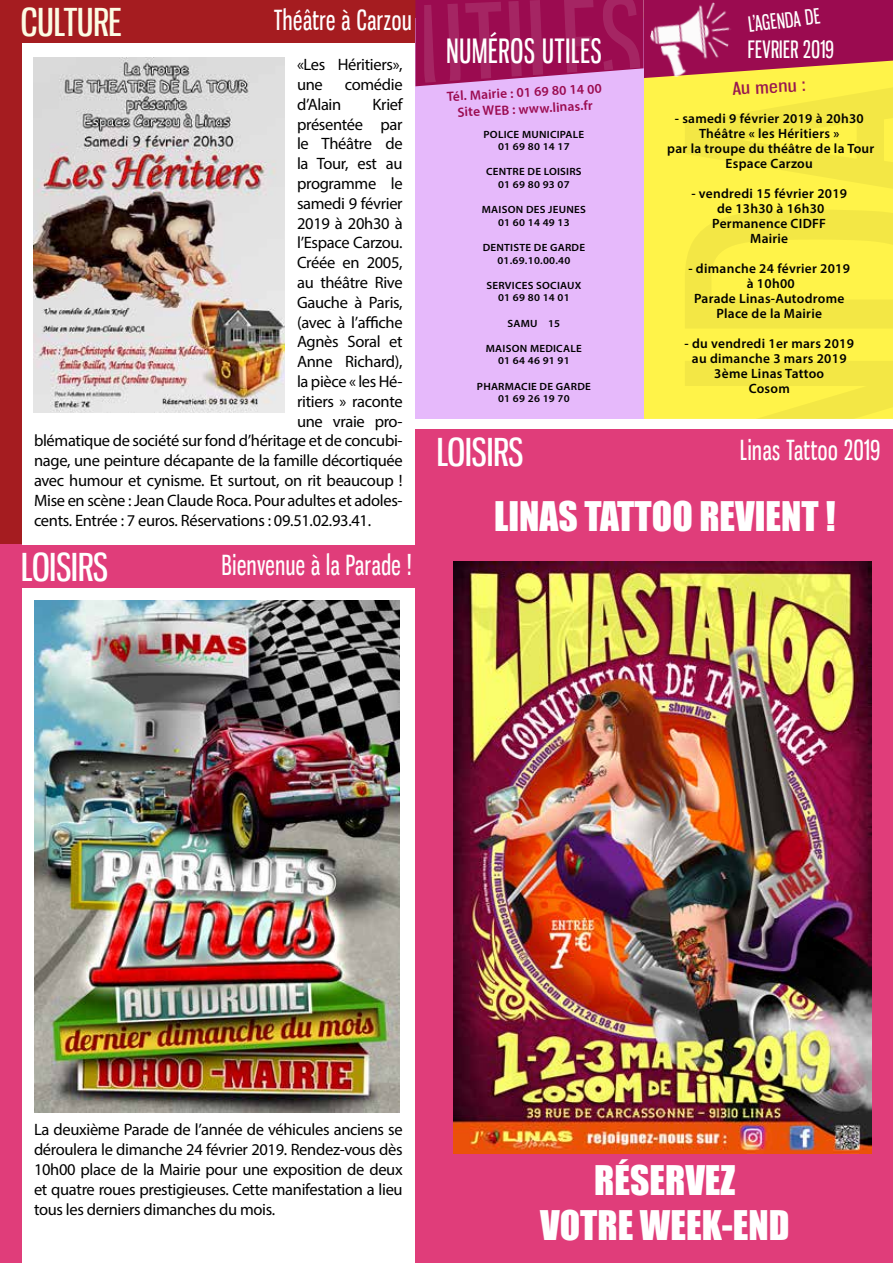
<style>
.page{position:relative;width:893px;height:1263px;background:#fff}
.page>*{position:absolute;margin:0;border:0;box-sizing:border-box;transform-origin:0 0}
.t1{font:37.5px/45px "Impact";color:#fff;text-align:center}
.t2{font:37.5px "Gnuolane Free";color:#fff}
.t3{font:37.5px "Gnuolane Free";color:#fcfce4}
.t4{font:32.7px "Gnuolane Free";letter-spacing:.03em;color:#fff;scale:.83 1}
.t5{font:27px "Gnuolane Free";letter-spacing:.03em;color:#fff;scale:.83 1}
.t6{font:23.4px "Gnuolane Free";letter-spacing:.02em;color:#fff;scale:.83 1}
.t7{font:20.7px "Gnuolane Free";color:#fff;scale:.83 1}
.t8{font:17.25px "Gnuolane Free";color:#99184f;scale:1.2 1}
.t9{font:16.5px/19.8px "Myriad Pro";letter-spacing:-.02em;color:#000;text-align:justify}
.t10{font:600 13.5px/15px "Myriad Pro";letter-spacing:.02em;color:#000;text-align:center}
.t11{font:600 13.5px/16.5px "Myriad Pro";color:#9b0b50;text-align:center}
.t12{font:600 10.5px/12.6px "Myriad Pro";letter-spacing:.02em;color:#000;text-align:center;scale:1.06 1}
</style>
<div class="page">
<div style="left:415px;top:429px;width:478px;height:834px;background:#e03d7a"></div>
<div style="left:0;top:32px;width:21px;height:513px;background:#a51c20"></div>
<div style="left:0;top:545px;width:21px;height:718px;background:#e03d7a"></div>
<div style="left:0;top:0;width:424px;height:43px;background:#a51c20"></div>
<div style="left:0;top:545px;width:424px;height:42px;background:#e03d7a"></div>
<div style="left:644px;top:12px;width:249px;height:407px;background:#fff349"></div>
<svg style="left:664px;top:88px;width:229px;height:331px"></svg>
<div style="left:415px;top:18px;width:229px;height:400px;background:#e6b9fb"></div>
<svg style="left:415px;top:0;width:478px;height:86px"></svg>
<img style="left:644px;top:0;width:92px;height:85px">
<img style="left:33px;top:58px;width:251px;height:355px">
<img style="left:35px;top:600px;width:365px;height:513px">
<img style="left:453px;top:562px;width:419px;height:591px">
<h1 class="t3" style="left:21px;top:0;width:102px">CULTURE</h1>
<h3 class="t5" style="left:274px;top:4px;width:167px">Théâtre à Carzou</h3>
<p class="t9" style="left:297px;top:55px;width:107px">«Les Héritiers», une</p>
<p class="t9" style="left:345px;top:74px;width:59px">comédie</p>
<p class="t9" style="left:297px;top:94px;width:46px">d’Alain</p>
<p class="t9" style="left:372px;top:94px;width:32px">Krief</p>
<p class="t9" style="left:297px;top:114px;width:107px">présentée par</p>
<p class="t9" style="left:297px;top:134px;width:107px">le Théâtre de</p>
<p class="t9" style="left:297px;top:154px;width:107px">la Tour, est au</p>
<p class="t9" style="left:297px;top:173px;width:107px">programme le</p>
<p class="t9" style="left:297px;top:193px;width:107px">samedi 9 février</p>
<p class="t9" style="left:297px;top:213px;width:107px">2019 à 20h30 à</p>
<p class="t9" style="left:297px;top:233px;width:107px">l’Espace Carzou.</p>
<p class="t9" style="left:297px;top:253px;width:107px">Créée en 2005,</p>
<p class="t9" style="left:297px;top:272px;width:107px">au théâtre Rive</p>
<p class="t9" style="left:297px;top:292px;width:107px">Gauche à Paris,</p>
<p class="t9" style="left:297px;top:312px;width:107px">(avec à l’affiche</p>
<p class="t9" style="left:297px;top:332px;width:107px">Agnès Soral et</p>
<p class="t9" style="left:297px;top:352px;width:107px">Anne Richard),</p>
<p class="t9" style="left:297px;top:371px;width:107px">la pièce « les Hé-</p>
<p class="t9" style="left:297px;top:391px;width:107px">ritiers » raconte</p>
<p class="t9" style="left:297px;top:411px;width:107px">une vraie pro-</p>
<p class="t9" style="left:34px;top:431px;width:370px">blématique de société sur fond d’héritage et de concubi-</p>
<p class="t9" style="left:34px;top:451px;width:370px">nage, une peinture décapante de la famille décortiquée</p>
<p class="t9" style="left:34px;top:470px;width:370px">avec humour et cynisme. Et surtout, on rit beaucoup !</p>
<p class="t9" style="left:34px;top:490px;width:370px">Mise en scène : Jean Claude Roca. Pour adultes et adoles-</p>
<p class="t9" style="left:34px;top:510px;width:339px">cents. Entrée : 7 euros. Réservations : 09.51.02.93.41.</p>
<h1 class="t2" style="left:21px;top:544px;width:88px">LOISIRS</h1>
<h3 class="t5" style="left:222px;top:549px;width:230px">Bienvenue à la Parade !</h3>
<h2 class="t4" style="left:446px;top:31px;width:188px">NUMÉROS UTILES</h2>
<p class="t11" style="left:446px;top:88px;width:157px;rotate:-3deg">Tél. Mairie : 01 69 80 14 00<br>Site WEB : www.linas.fr</p>
<p class="t12" style="left:483px;top:127px;width:97px">POLICE MUNICIPALE<br>01 69 80 14 17</p>
<p class="t12" style="left:486px;top:165px;width:92px">CENTRE DE LOISIRS<br>01 69 80 93 07</p>
<p class="t12" style="left:482px;top:203px;width:100px">MAISON DES JEUNES<br>01 60 14 49 13</p>
<p class="t12" style="left:483px;top:241px;width:98px">DENTISTE DE GARDE<br>01.69.10.00.40</p>
<p class="t12" style="left:486px;top:279px;width:91px">SERVICES SOCIAUX<br>01 69 80 14 01</p>
<p class="t12" style="left:508px;top:316px;width:51px">SAMU 15</p>
<p class="t12" style="left:486px;top:342px;width:92px">MAISON MEDICALE<br>01 64 46 91 91</p>
<p class="t12" style="left:477px;top:379px;width:109px">PHARMACIE DE GARDE<br>01 69 26 19 70</p>
<h1 class="t2" style="left:437px;top:429px;width:88px">LOISIRS</h1>
<p class="t7" style="left:747px;top:12px;width:88px;rotate:-7deg">L’AGENDA DE</p>
<h3 class="t6" style="left:748px;top:35px;width:105px">FEVRIER 2019</h3>
<p class="t8" style="left:732px;top:78px;width:62px;rotate:-3deg">Au menu :</p>
<p class="t10" style="left:667px;top:111px;width:209px">- samedi 9 février 2019 à 20h30<br>Théâtre « les Héritiers »<br>par la troupe du théâtre de la Tour<br>Espace Carzou</p>
<p class="t10" style="left:691px;top:186px;width:157px">- vendredi 15 février 2019 de 13h30 à 16h30<br>Permanence CIDFF<br>Mairie</p>
<p class="t10" style="left:688px;top:261px;width:163px">- dimanche 24 février 2019 à 10h00<br>Parade Linas-Autodrome<br>Place de la Mairie</p>
<p class="t10" style="left:684px;top:336px;width:171px">- du vendredi 1er mars 2019 au dimanche 3 mars 2019<br>3ème Linas Tattoo<br>Cosom</p>
<h3 class="t5" style="left:740px;top:433px;width:170px">Linas Tattoo 2019</h3>
<h1 class="t1" style="left:494px;top:493px;width:343px">LINAS TATTOO REVIENT !</h1>
<p class="t9" style="left:34px;top:1120px;width:370px">La deuxième Parade de l’année de véhicules anciens se déroulera le dimanche 24 février 2019. Rendez-vous dès 10h00 place de la Mairie pour une exposition de deux et quatre roues prestigieuses. Cette manifestation a lieu tous les derniers dimanches du mois.</p>
<h1 class="t1" style="left:540px;top:1156px;width:251px">RÉSERVEZ<br>VOTRE WEEK-END</h1>
</div>
